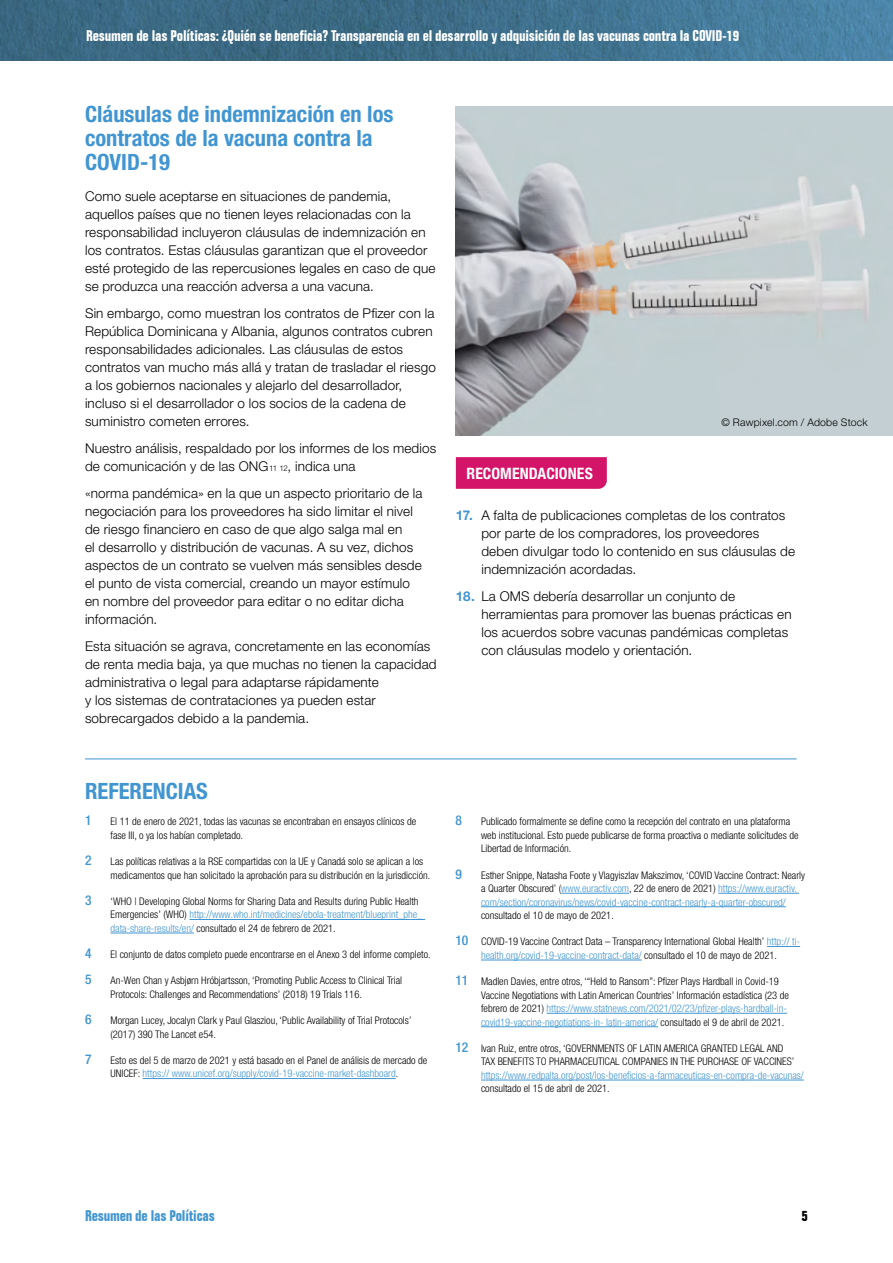
<style>
.page{position:relative;width:893px;height:1263px;background:#fff}
.page>*{position:absolute;margin:0;border:0;box-sizing:border-box;transform-origin:0 0}
.heading_style_2{font:700 condensed 22.5px/24px "Helvetica Neue LT Pro";color:#4195d1}
.Body_Copy{font:700 condensed 15.75px "Helvetica Neue LT Pro";letter-spacing:.005em;color:#fff}
.t1{font:700 condensed 15px "Folio BT";letter-spacing:-.015em;color:#fff}
.t2{font:700 condensed 15px "Folio BT";letter-spacing:-.015em;color:#4195d1}
.t3{font:700 condensed 15px "Folio BT";color:#000}
.Body_Copy-2{font:300 13.5px/18px "Helvetica Neue LT Pro";letter-spacing:.01em;color:#000}
.end_notes{font:500 condensed 13.5px "Helvetica Neue LT Pro";color:#4195d1}
.end_notes-2{font:300 condensed 10.5px/13.5px "Helvetica Neue LT Pro";color:#000}
.Body_Copy-3{font:300 10.5px "Helvetica Neue LT Pro";letter-spacing:.02em;color:#000}
.s1{font-size:7.8px}
.s2{font-weight:700;color:#4195d1}
.s3{color:#4195d1}
.s4{font-weight:500;font-size:13.5px;color:#4195d1}
</style>
<div class="page">
<hr style="left:189px;top:919px;width:236px;height:1px;background:#4195d1">
<hr style="left:111px;top:933px;width:83px;height:1px;background:#4195d1">
<hr style="left:143px;top:1078px;width:253px;height:1px;background:#4195d1">
<hr style="left:561px;top:893px;width:68px;height:1px;background:#4195d1">
<hr style="left:718px;top:893px;width:81px;height:1px;background:#4195d1">
<hr style="left:481px;top:906px;width:305px;height:1px;background:#4195d1">
<hr style="left:767px;top:946px;width:33px;height:1px;background:#4195d1">
<hr style="left:481px;top:960px;width:161px;height:1px;background:#4195d1">
<hr style="left:547px;top:1013px;width:240px;height:1px;background:#4195d1">
<hr style="left:481px;top:1026px;width:177px;height:1px;background:#4195d1">
<hr style="left:481px;top:1080px;width:323px;height:1px;background:#4195d1">
<svg style="left:456px;top:457px;width:151px;height:32px;background:#d3176a"></svg>
<img style="left:456px;top:106px;width:437px;height:330px">
<hr style="left:85px;top:758px;width:711px;height:1px;background:#4195d1">
<img style="left:0;top:0;width:893px;height:61px">
<p class="t1" style="left:86px;top:26px;width:655px">Resumen de las Políticas: ¿Quién se beneficia? Transparencia en el desarrollo y adquisición de las vacunas contra la COVID-19</p>
<p class="heading_style_2" style="left:85px;top:102px;width:310px">Cláusulas de indemnización en los contratos de la vacuna contra la<br>COVID-19</p>
<p class="Body_Copy-2" style="left:85px;top:187px;width:352px">Como suele aceptarse en situaciones de pandemia, aquellos países que no tienen leyes relacionadas con la responsabilidad incluyeron cláusulas de indemnización en los contratos. Estas cláusulas garantizan que el proveedor esté protegido de las repercusiones legales en caso de que se produzca una reacción adversa a una vacuna.</p>
<p class="Body_Copy-2" style="left:85px;top:304px;width:352px">Sin embargo, como muestran los contratos de Pfizer con la República Dominicana y Albania, algunos contratos cubren responsabilidades adicionales. Las cláusulas de estos contratos van mucho más allá y tratan de trasladar el riesgo a los gobiernos nacionales y alejarlo del desarrollador, incluso si el desarrollador o los socios de la cadena de suministro cometen errores.</p>
<p class="Body_Copy-2" style="left:85px;top:439px;width:353px">Nuestro análisis, respaldado por los informes de los medios de comunicación y de las ONG<span class="s1">11 12</span>, indica una</p>
<p class="Body_Copy-2" style="left:85px;top:484px;width:339px">«norma pandémica» en la que un aspecto prioritario de la negociación para los proveedores ha sido limitar el nivel de riesgo financiero en caso de que algo salga mal en<br>el desarrollo y distribución de vacunas. A su vez, dichos aspectos de un contrato se vuelven más sensibles desde el punto de vista comercial, creando un mayor estímulo en nombre del proveedor para editar o no editar dicha información.</p>
<p class="Body_Copy-2" style="left:85px;top:637px;width:353px">Esta situación se agrava, concretamente en las economías de renta media baja, ya que muchas no tienen la capacidad administrativa o legal para adaptarse rápidamente<br>y los sistemas de contrataciones ya pueden estar sobrecargados debido a la pandemia.</p>
<p class="Body_Copy-3" style="left:722px;top:416px;width:148px">© Rawpixel.com / Adobe Stock</p>
<p class="Body_Copy" style="left:466px;top:463px;width:128px">RECOMENDACIONES</p>
<p class="Body_Copy-2" style="left:481px;top:505px;width:315px;text-indent:-26px"><span class="s2">17.</span> A falta de publicaciones completas de los contratos por parte de los compradores, los proveedores deben divulgar todo lo contenido en sus cláusulas de indemnización acordadas.</p>
<p class="Body_Copy-2" style="left:481px;top:586px;width:312px;text-indent:-26px"><span class="s2">18.</span> La OMS debería desarrollar un conjunto de herramientas para promover las buenas prácticas en los acuerdos sobre vacunas pandémicas completas con cláusulas modelo y orientación.</p>
<p class="heading_style_2" style="left:85px;top:779px;width:124px">REFERENCIAS</p>
<p class="end_notes" style="left:85px;top:812px;width:8px">1</p>
<p class="end_notes-2" style="left:111px;top:815px;width:307px">El 11 de enero de 2021, todas las vacunas se encontraban en ensayos clínicos de fase III, o ya los habían completado.</p>
<p class="end_notes" style="left:85px;top:852px;width:8px">2</p>
<p class="end_notes-2" style="left:111px;top:855px;width:321px">Las políticas relativas a la RSE compartidas con la UE y Canadá solo se aplican a los medicamentos que han solicitado la aprobación para su distribución en la jurisdicción.</p>
<p class="end_notes" style="left:85px;top:892px;width:8px">3</p>
<p class="end_notes-2" style="left:111px;top:894px;width:313px">‘WHO | Developing Global Norms for Sharing Data and Results during Public Health<br>Emergencies’ (WHO) <span class="s3">http://www.who.int/medicines/ebola-treatment/blueprint_phe_ data-share-results/en/</span> consultado el 24 de febrero de 2021.</p>
<p class="end_notes" style="left:85px;top:945px;width:8px">4</p>
<p class="end_notes-2" style="left:111px;top:948px;width:322px">El conjunto de datos completo puede encontrarse en el Anexo 3 del informe completo.</p>
<p class="end_notes" style="left:85px;top:972px;width:8px">5</p>
<p class="end_notes-2" style="left:111px;top:974px;width:293px">An-Wen Chan y Asbjørn Hróbjartsson, ‘Promoting Public Access to Clinical Trial<br>Protocols: Challenges and Recommendations’ (2018) 19 Trials 116.</p>
<p class="end_notes" style="left:85px;top:1011px;width:8px">6</p>
<p class="end_notes-2" style="left:111px;top:1014px;width:302px">Morgan Lucey, Jocalyn Clark y Paul Glasziou, ‘Public Availability of Trial Protocols’ (2017) 390 The Lancet e54.</p>
<p class="end_notes" style="left:85px;top:1051px;width:8px">7</p>
<p class="end_notes-2" style="left:111px;top:1053px;width:318px">Esto es del 5 de marzo de 2021 y está basado en el Panel de análisis de mercado de<br>UNICEF: <span class="s3">https:// www.unicef.org/supply/covid-19-vaccine-market-dashboard</span>.</p>
<p class="end_notes" style="left:455px;top:812px;width:8px">8</p>
<p class="end_notes-2" style="left:481px;top:815px;width:319px">Publicado formalmente se define como la recepción del contrato en una plataforma web institucional. Esto puede publicarse de forma proactiva o mediante solicitudes de<br>Libertad de Información.</p>
<p class="end_notes" style="left:455px;top:866px;width:8px">9</p>
<p class="end_notes-2" style="left:481px;top:868px;width:326px">Esther Snippe, Natasha Foote y Vlagyiszlav Makszimov, ‘COVID Vaccine Contract: Nearly a Quarter Obscured’ (<span class="s3">www.euractiv.com</span>, 22 de enero de 2021) <span class="s3">https://www.euractiv. com/section/coronavirus/news/covid-vaccine-contract-nearly-a-quarter-obscured/ </span>consultado el 10 de mayo de 2021.</p>
<p class="end_notes-2" style="left:455px;top:935px;width:346px;text-align:center"><span class="s4">10</span> COVID-19 Vaccine Contract Data – Transparency International Global Health’ <span class="s3">http:// ti&shy;health.org/covid-19-vaccine-contract-data/</span> consultado el 10 de mayo de 2021.</p>
<p class="end_notes-2" style="left:481px;top:975px;width:309px;text-indent:-26px"><span class="s4">11</span> Madlen Davies, entre otros, ‘“Held to Ransom”: Pfizer Plays Hardball in Covid-19<br>Vaccine Negotiations with Latin American Countries’ Información estadística (23 de febrero de 2021) <span class="s3">https://www.statnews.com/2021/02/23/pfizer-plays-hardball-in&shy;covid19-vaccine-negotiations-in- latin-america/</span> consultado el 9 de abril de 2021.</p>
<p class="end_notes-2" style="left:481px;top:1041px;width:324px;text-indent:-26px"><span class="s4">12</span> Ivan Ruiz, entre otros, ‘GOVERNMENTS OF LATIN AMERICA GRANTED LEGAL AND<br>TAX BENEFITS TO PHARMACEUTICAL COMPANIES IN THE PURCHASE OF VACCINES’ <span class="s3">https://www.redpalta.org/post/los-beneficios-a-farmaceuticas-en-compra-de-vacunas/ </span>consultado el 15 de abril de 2021.</p>
<h3 class="t2" style="left:85px;top:1207px;width:131px">Resumen de las Políticas</h3>
<h3 class="t3" style="left:801px;top:1207px;width:8px">5</h3>
</div>
